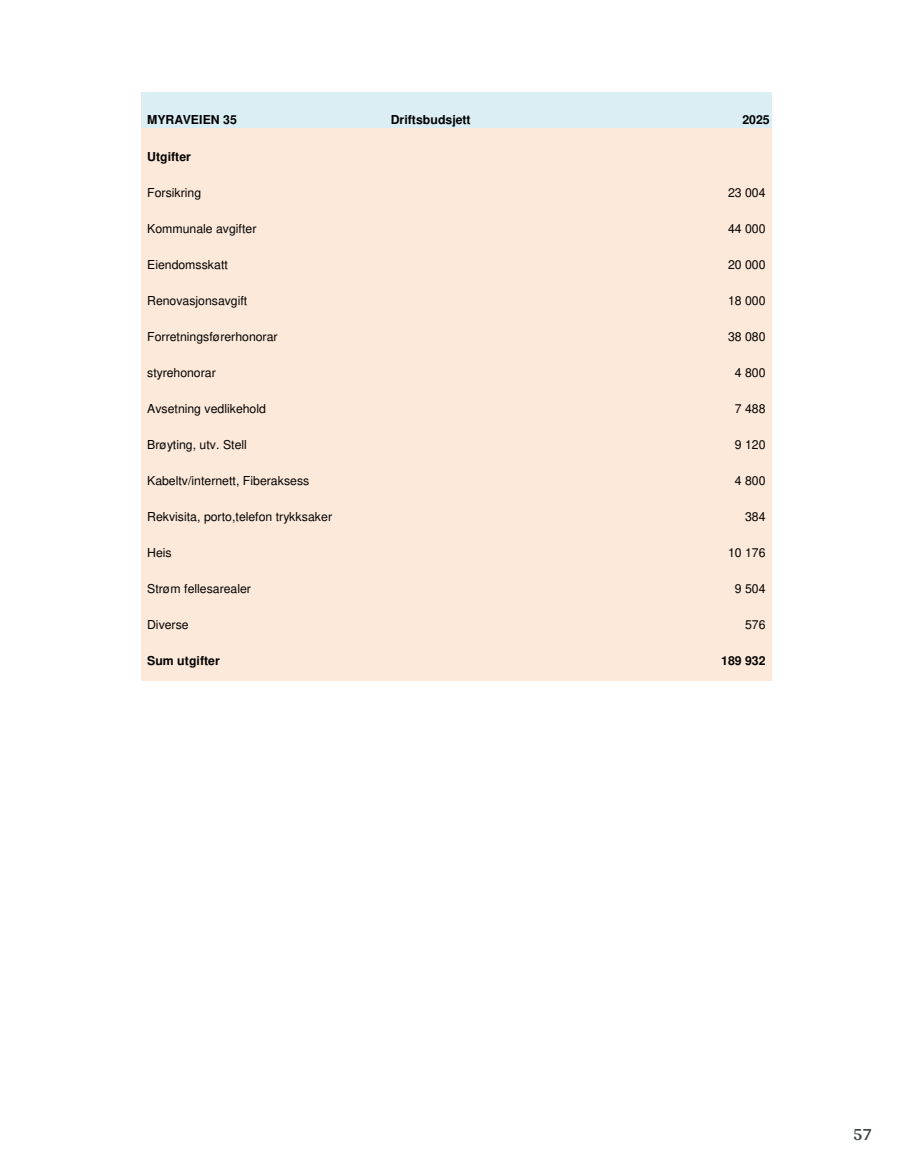
<style>
.page{position:relative;width:915px;height:1172px;background:#fff}
.page>*{position:absolute;margin:0;border:0;box-sizing:border-box;transform-origin:0 0}
.t1{font:700 18px "Arya";color:#414749}
.t2{font:12.3px "Helvetica";letter-spacing:-.005em;color:#000}
.t3{font:700 12.3px "Helvetica";color:#000}
</style>
<div class="page">
<div style="left:141px;top:93px;width:630px;height:35px;background:#daeef3"></div>
<div style="left:141px;top:128px;width:630px;height:553px;background:#fde9d9"></div>
<p class="t3" style="left:147px;top:115px;width:91px">MYRAVEIEN 35</p>
<p class="t3" style="left:390px;top:115px;width:81px">Driftsbudsjett</p>
<p class="t3" style="left:742px;top:115px;width:29px">2025</p>
<p class="t3" style="left:147px;top:151px;width:45px">Utgifter</p>
<p class="t2" style="left:147px;top:187px;width:56px">Forsikring</p>
<p class="t2" style="left:727px;top:187px;width:39px">23 004</p>
<p class="t2" style="left:147px;top:223px;width:111px">Kommunale avgifter</p>
<p class="t2" style="left:727px;top:223px;width:39px">44 000</p>
<p class="t2" style="left:147px;top:259px;width:82px">Eiendomsskatt</p>
<p class="t2" style="left:727px;top:259px;width:39px">20 000</p>
<p class="t2" style="left:147px;top:295px;width:102px">Renovasjonsavgift</p>
<p class="t2" style="left:727px;top:295px;width:39px">18 000</p>
<p class="t2" style="left:147px;top:332px;width:132px">Forretningsførerhonorar</p>
<p class="t2" style="left:727px;top:332px;width:39px">38 080</p>
<p class="t2" style="left:147px;top:368px;width:70px">styrehonorar</p>
<p class="t2" style="left:734px;top:368px;width:32px">4 800</p>
<p class="t2" style="left:147px;top:404px;width:120px">Avsetning vedlikehold</p>
<p class="t2" style="left:734px;top:404px;width:32px">7 488</p>
<p class="t2" style="left:147px;top:440px;width:101px">Brøyting, utv. Stell</p>
<p class="t2" style="left:734px;top:440px;width:32px">9 120</p>
<p class="t2" style="left:147px;top:476px;width:164px">Kabeltv/internett, Fiberaksess</p>
<p class="t2" style="left:734px;top:476px;width:32px">4 800</p>
<p class="t2" style="left:147px;top:512px;width:186px">Rekvisita, porto,telefon trykksaker</p>
<p class="t2" style="left:744px;top:512px;width:22px">384</p>
<p class="t2" style="left:147px;top:548px;width:26px">Heis</p>
<p class="t2" style="left:727px;top:548px;width:39px">10 176</p>
<p class="t2" style="left:147px;top:584px;width:105px">Strøm fellesarealer</p>
<p class="t2" style="left:734px;top:584px;width:32px">9 504</p>
<p class="t2" style="left:147px;top:620px;width:43px">Diverse</p>
<p class="t2" style="left:744px;top:620px;width:22px">576</p>
<p class="t3" style="left:147px;top:656px;width:74px">Sum utgifter</p>
<p class="t3" style="left:721px;top:656px;width:46px">189 932</p>
<h1 class="t1" style="left:852px;top:1123px;width:21px">57</h1>
</div>
